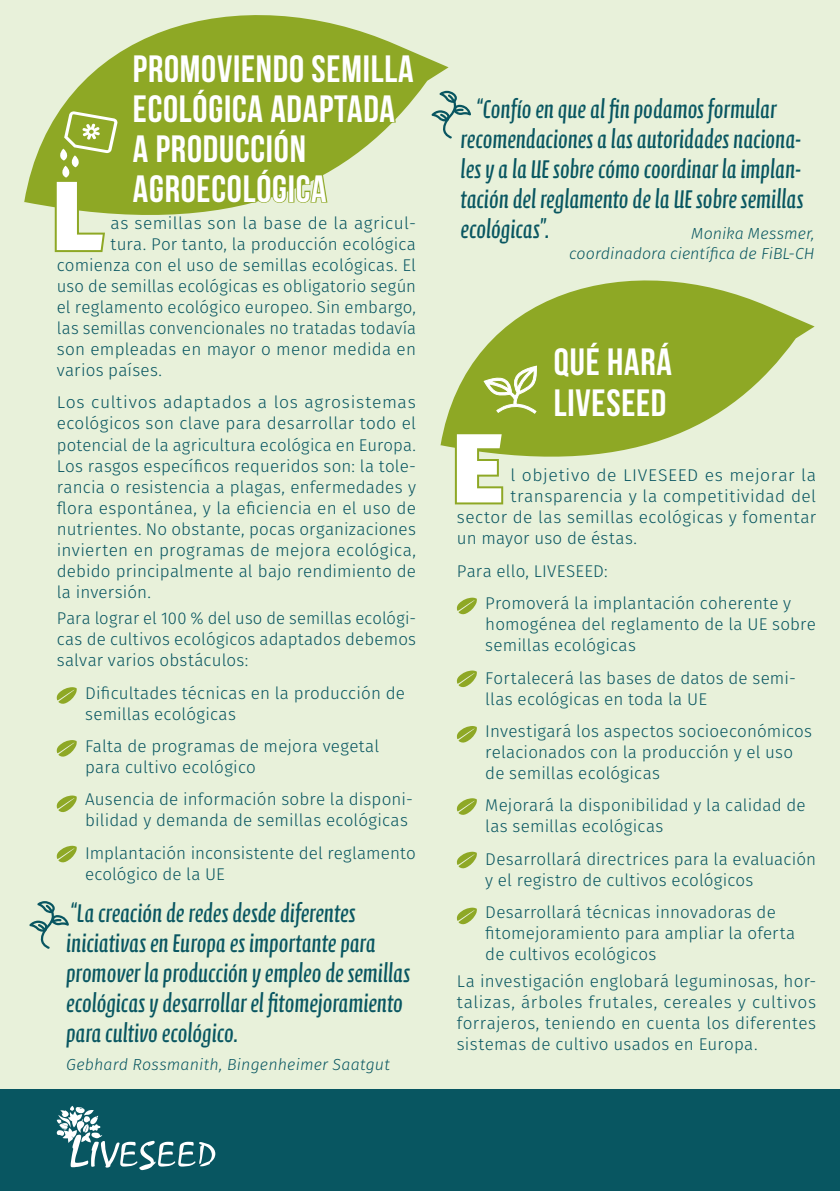
<style>
.page{position:relative;width:840px;height:1191px;background:#fff}
.page>*{position:absolute;margin:0;border:0;box-sizing:border-box;transform-origin:0 0}
.t1{font:900 98px "Fira Sans";color:#fff}
.t2{font:38px/40px "Bebas Neue";letter-spacing:.02em;color:#fff}
.t3{font:26px/30px "Calcite Pro";color:#085661}
.t4{font:300 17px/21px "Fira Sans";letter-spacing:.01em;color:#085661}
.t5{font:300 17px "Fira Sans";letter-spacing:.03em;color:#085661}
.t6{font:300 17px "Fira Sans";letter-spacing:.035em;color:#085661}
.t7{font:italic 300 16px/20px "Fira Sans";letter-spacing:.005em;color:#085661;text-align:right}
</style>
<div class="page">
<div style="left:0;top:0;width:839px;height:1091px;background:#e8f1da"></div>
<svg style="left:24px;top:15px;width:424px;height:200px"></svg>
<svg style="left:440px;top:280px;width:374px;height:177px;fill:#8ea825"></svg>
<svg style="left:452px;top:430px;width:54px;height:75px"></svg>
<svg style="left:456px;top:597px;width:20px;height:17px"></svg>
<svg style="left:456px;top:907px;width:20px;height:17px"></svg>
<svg style="left:456px;top:851px;width:20px;height:17px"></svg>
<div style="left:0;top:1089px;width:839px;height:102px;background:#085661"></div>
<svg style="left:456px;top:670px;width:20px;height:17px"></svg>
<svg style="left:456px;top:726px;width:20px;height:17px"></svg>
<svg style="left:456px;top:798px;width:20px;height:17px"></svg>
<svg style="left:56px;top:1105px;width:159px;height:65px"></svg>
<svg style="left:431px;top:91px;width:40px;height:47px"></svg>
<svg style="left:29px;top:901px;width:40px;height:47px"></svg>
<svg style="left:53px;top:111px;width:64px;height:142px"></svg>
<svg style="left:483px;top:365px;width:53px;height:49px;background:#aec063"></svg>
<svg style="left:131px;top:36px;width:284px;height:168px;background:#9ab23e"></svg>
<div style="left:553px;top:340px;width:120px;height:39px;background:#8ea825"></div>
<div style="left:553px;top:386px;width:114px;height:38px;background:#8ea825"></div>
<svg style="left:56px;top:687px;width:21px;height:17px"></svg>
<svg style="left:56px;top:740px;width:21px;height:17px"></svg>
<svg style="left:56px;top:795px;width:21px;height:17px"></svg>
<svg style="left:56px;top:845px;width:21px;height:17px"></svg>
<h2 class="t2" style="left:133px;top:48px;width:282px">PROMOVIENDO SEMILLA<br>ECOLÓGICA ADAPTADA<br>A PRODUCCIÓN<br>AGROECOLÓGICA</h2>
<h1 class="t1" style="left:52px;top:128px;width:53px">L</h1>
<p class="t5" style="left:110px;top:211px;width:307px">as semillas son la base de la agricul-</p>
<p class="t4" style="left:110px;top:234px;width:307px">tura. Por tanto, la producción ecológica</p>
<p class="t4" style="left:57px;top:255px;width:360px">comienza con el uso de semillas ecológicas. El</p>
<p class="t4" style="left:57px;top:276px;width:360px">uso de semillas ecológicas es obligatorio según</p>
<p class="t4" style="left:57px;top:297px;width:360px">el reglamento ecológico europeo. Sin embargo,</p>
<p class="t4" style="left:57px;top:318px;width:360px">las semillas convencionales no tratadas todavía</p>
<p class="t4" style="left:57px;top:339px;width:360px">son empleadas en mayor o menor medida en</p>
<p class="t4" style="left:57px;top:360px;width:107px">varios países.</p>
<p class="t4" style="left:57px;top:392px;width:360px;text-align:justify">Los cultivos adaptados a los agrosistemas ecológicos son clave para desarrollar todo el potencial de la agricultura ecológica en Europa.<br>Los rasgos específicos requeridos son: la tole&shy;rancia o resistencia a plagas, enfermedades y flora espontánea, y la eficiencia en el uso de nutrientes. No obstante, pocas organizaciones invierten en programas de mejora ecológica, debido principalmente al bajo rendimiento de la inversión.</p>
<p class="t4" style="left:57px;top:608px;width:360px;text-align:justify">Para lograr el 100 % del uso de semillas ecológi&shy;cas de cultivos ecológicos adaptados debemos salvar varios obstáculos:</p>
<p class="t4" style="left:85px;top:682px;width:321px">Dificultades técnicas en la producción de semillas ecológicas</p>
<p class="t4" style="left:85px;top:735px;width:295px">Falta de programas de mejora vegetal para cultivo ecológico</p>
<p class="t4" style="left:85px;top:789px;width:329px">Ausencia de información sobre la disponi&shy;bilidad y demanda de semillas ecológicas</p>
<p class="t4" style="left:85px;top:842px;width:332px">Implantación inconsistente del reglamento ecológico de la UE</p>
<h3 class="t3" style="left:66px;top:898px;width:345px">“La creación de redes desde diferentes iniciativas en Europa es importante para promover la producción y empleo de semillas ecológicas y desarrollar el fitomejoramiento para cultivo ecológico.</h3>
<p class="t7" style="left:66px;top:1054px;width:325px">Gebhard Rossmanith, Bingenheimer Saatgut</p>
<h3 class="t3" style="left:460px;top:94px;width:344px;text-indent:16px">“Confío en que al fin podamos formular recomendaciones a las autoridades naciona&shy;les y a la UE sobre cómo coordinar la implan&shy;tación del reglamento de la UE sobre semillas ecológicas”.</h3>
<p class="t7" style="left:569px;top:224px;width:247px">Monika Messmer,<br>coordinadora científica de FiBL-CH</p>
<h2 class="t2" style="left:553px;top:342px;width:119px">QUÉ HARÁ<br>LIVESEED</h2>
<h1 class="t1" style="left:452px;top:380px;width:52px">E</h1>
<p class="t6" style="left:510px;top:463px;width:307px">l objetivo de LIVESEED es mejorar la</p>
<p class="t4" style="left:510px;top:486px;width:307px">transparencia y la competitividad del</p>
<p class="t4" style="left:456px;top:507px;width:360px">sector de las semillas ecológicas y fomentar</p>
<p class="t4" style="left:456px;top:528px;width:182px">un mayor uso de éstas.</p>
<p class="t4" style="left:485px;top:554px;width:307px;line-height:32.4px;text-indent:-28px">Para ello, LIVESEED:<br>Promoverá la implantación coherente y</p>
<p class="t4" style="left:485px;top:613px;width:332px">homogénea del reglamento de la UE sobre semillas ecológicas</p>
<p class="t4" style="left:485px;top:667px;width:312px">Fortalecerá las bases de datos de semi&shy;llas ecológicas en toda la UE</p>
<p class="t4" style="left:485px;top:720px;width:328px">Investigará los aspectos socioeconómicos relacionados con la producción y el uso de semillas ecológicas</p>
<p class="t4" style="left:485px;top:794px;width:322px">Mejorará la disponibilidad y la calidad de las semillas ecológicas</p>
<p class="t4" style="left:485px;top:848px;width:332px">Desarrollará directrices para la evaluación y el registro de cultivos ecológicos</p>
<p class="t4" style="left:485px;top:901px;width:311px">Desarrollará técnicas innovadoras de fitomejoramiento para ampliar la oferta de cultivos ecológicos</p>
<p class="t4" style="left:456px;top:970px;width:360px;text-align:justify">La investigación englobará leguminosas, hor&shy;talizas, árboles frutales, cereales y cultivos forrajeros, teniendo en cuenta los diferentes sistemas de cultivo usados en Europa.</p>
</div>
